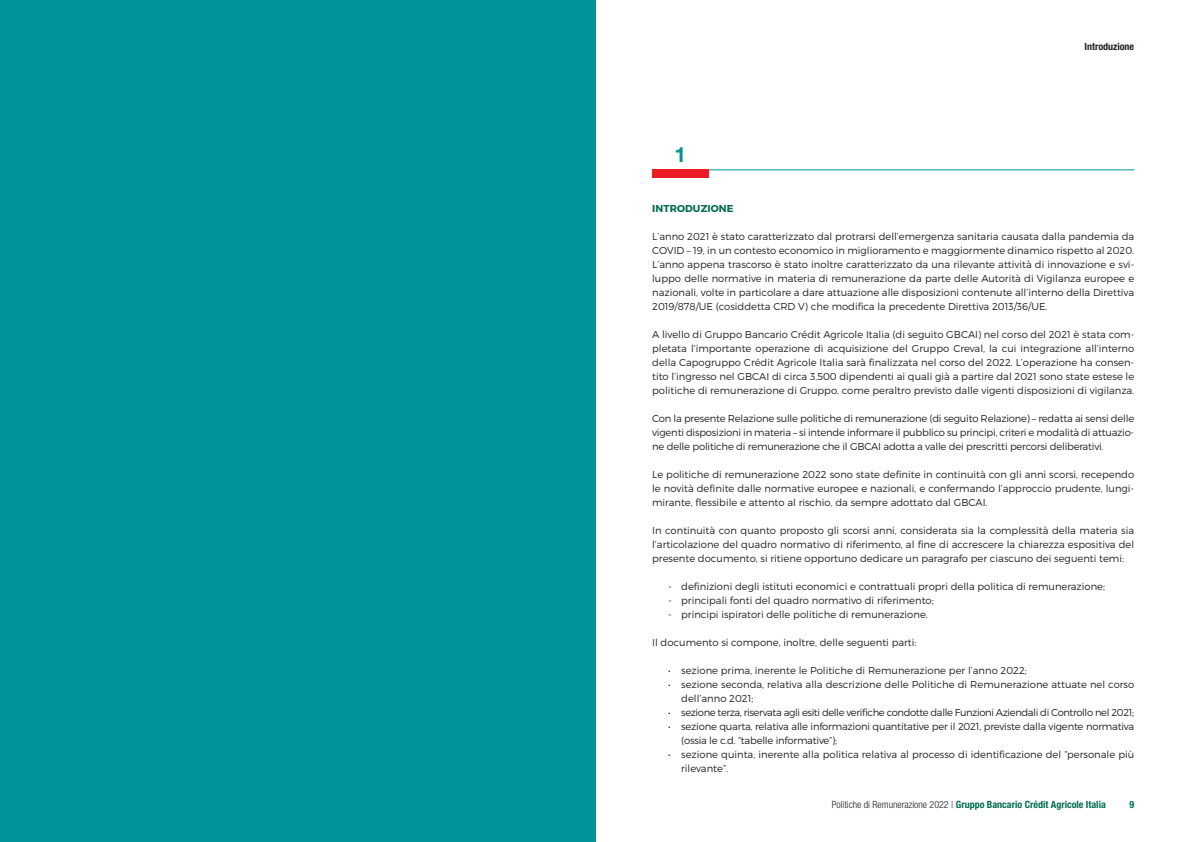
<style>
.page{position:relative;width:1191px;height:842px;background:#fff}
.page>*{position:absolute;margin:0;border:0;box-sizing:border-box;transform-origin:0 0}
.t1{font:700 21px "Helvetica Neue";color:#009598}
.t2{font:300 10px/14px "Montserrat";color:#231f20;text-align:justify}
.t3{font:300 10px/14px "Montserrat";letter-spacing:-.02em;color:#231f20}
.t4{font:300 10px "Montserrat";letter-spacing:-.04em;color:#231f20}
.t5{font:700 condensed 10px "Helvetica Neue LT Std";color:#006c50}
.t6{font:700 10px "Montserrat";letter-spacing:.01em;color:#006c50}
.t7{font:700 condensed 10px "Helvetica Neue LT Std";color:#231f20}
.s1{font-weight:300;color:#231f20}
</style>
<div class="page">
<div style="left:0;top:0;width:595px;height:842px;background:#009598"></div>
<hr style="left:652px;top:169px;width:482px;height:1px;background:#009598">
<div style="left:652px;top:169px;width:57px;height:8px;background:#ed1c24"></div>
<h1 class="t1" style="left:674px;top:142px;width:13px">1</h1>
<p class="t7" style="left:1084px;top:42px;width:51px">Introduzione</p>
<p class="t6" style="left:652px;top:202px;width:83px">INTRODUZIONE</p>
<p class="t2" style="left:652px;top:229px;width:483px">L’anno 2021 è stato caratterizzato dal protrarsi dell’emergenza sanitaria causata dalla pandemia da COVID – 19, in un contesto economico in miglioramento e maggiormente dinamico rispetto al 2020.<br>L’anno appena trascorso è stato inoltre caratterizzato da una rilevante attività di innovazione e svi&shy;luppo delle normative in materia di remunerazione da parte delle Autorità di Vigilanza europee e nazionali, volte in particolare a dare attuazione alle disposizioni contenute all’interno della Direttiva 2019/878/UE (cosiddetta CRD V) che modifica la precedente Direttiva 2013/36/UE.</p>
<p class="t2" style="left:652px;top:327px;width:483px">A livello di Gruppo Bancario Crédit Agricole Italia (di seguito GBCAI) nel corso del 2021 è stata com&shy;pletata l’importante operazione di acquisizione del Gruppo Creval, la cui integrazione all’interno della Capogruppo Crédit Agricole Italia sarà finalizzata nel corso del 2022. L’operazione ha consen&shy;tito l’ingresso nel GBCAI di circa 3.500 dipendenti ai quali già a partire dal 2021 sono state estese le politiche di remunerazione di Gruppo, come peraltro previsto dalle vigenti disposizioni di vigilanza.</p>
<p class="t2" style="left:652px;top:411px;width:483px">Con la presente Relazione sulle politiche di remunerazione (di seguito Relazione) – redatta ai sensi delle vigenti disposizioni in materia – si intende informare il pubblico su principi, criteri e modalità di attuazio&shy;ne delle politiche di remunerazione che il GBCAI adotta a valle dei prescritti percorsi deliberativi.</p>
<p class="t2" style="left:652px;top:467px;width:483px">Le politiche di remunerazione 2022 sono state definite in continuità con gli anni scorsi, recependo le novità definite dalle normative europee e nazionali, e confermando l’approccio prudente, lungi&shy;mirante, flessibile e attento al rischio, da sempre adottato dal GBCAI.</p>
<p class="t2" style="left:652px;top:523px;width:483px">In continuità con quanto proposto gli scorsi anni, considerata sia la complessità della materia sia l’articolazione del quadro normativo di riferimento, al fine di accrescere la chiarezza espositiva del presente documento, si ritiene opportuno dedicare un paragrafo per ciascuno dei seguenti temi:</p>
<p class="t2" style="left:668px;top:579px;width:438px">- definizioni degli istituti economici e contrattuali propri della politica di remunerazione;</p>
<p class="t2" style="left:668px;top:593px;width:267px">- principali fonti del quadro normativo di riferimento;</p>
<p class="t2" style="left:668px;top:607px;width:261px">- principi ispiratori delle politiche di remunerazione.</p>
<p class="t2" style="left:652px;top:635px;width:266px">Il documento si compone, inoltre, delle seguenti parti:</p>
<p class="t2" style="left:668px;top:663px;width:360px">• sezione prima, inerente le Politiche di Remunerazione per l’anno 2022;</p>
<p class="t2" style="left:681px;top:677px;width:454px;text-indent:-13px">• sezione seconda, relativa alla descrizione delle Politiche di Remunerazione attuate nel corso dell’anno 2021;</p>
<p class="t4" style="left:668px;top:706px;width:467px">• sezione terza, riservata agli esiti delle verifiche condotte dalle Funzioni Aziendali di Controllo nel 2021;</p>
<p class="t3" style="left:681px;top:719px;width:454px;text-indent:-13px">• sezione quarta, relativa alle informazioni quantitative per il 2021, previste dalla vigente normativa (ossia le c.d. “tabelle informative”);</p>
<p class="t2" style="left:681px;top:747px;width:454px;text-indent:-13px">• sezione quinta, inerente alla politica relativa al processo di identificazione del “personale più rilevante”.</p>
<p class="t5" style="left:831px;top:801px;width:276px"><span class="s1">Politiche di Remunerazione 2022 |</span> Gruppo Bancario Crédit Agricole Italia</p>
<p class="t5" style="left:1129px;top:801px;width:6px">9</p>
</div>
